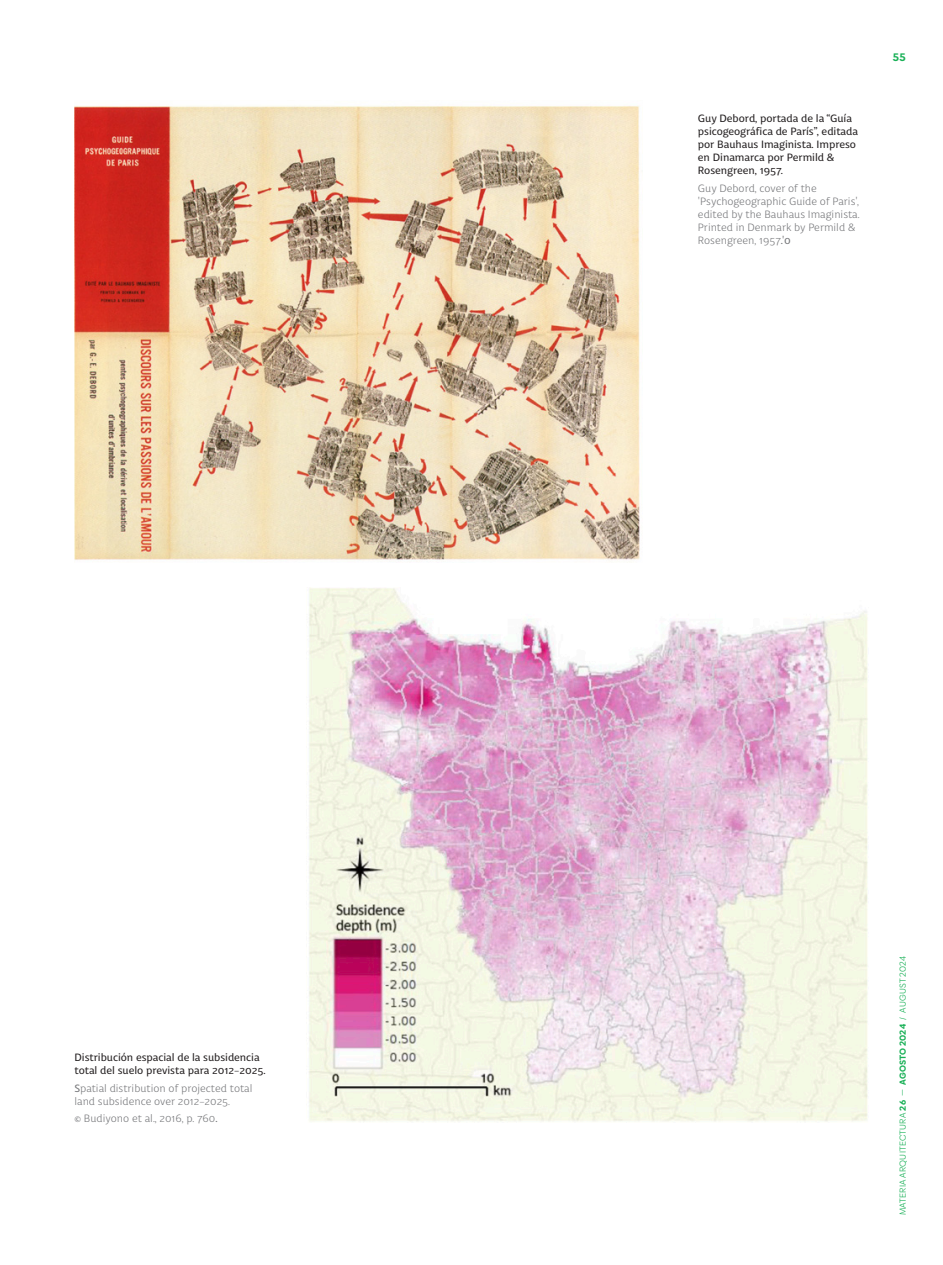
<style>
.page{position:relative;width:943px;height:1265px;background:#fff}
.page>*{position:absolute;margin:0;border:0;box-sizing:border-box;transform-origin:0 0}
.t1{font:300 10.85px/13.1px "Trust Sans";color:#757679}
.t2{font:10.85px/13.1px "Trust Sans";letter-spacing:-.005em;color:#231f20}
.t3{font:700 10.85px "Biennale";color:#18b056}
.t4{font:8.75px "Biennale";letter-spacing:.025em;color:#18b056}
.s1{font-weight:400}
.s2{font-weight:700}
</style>
<div class="page">
<img style="left:74px;top:106px;width:566px;height:454px">
<img style="left:309px;top:588px;width:559px;height:534px">
<p class="t2" style="left:74px;top:1050px;width:192px">Distribución espacial de la subsidencia total del suelo prevista para 2012-2025.</p>
<p class="t1" style="left:74px;top:1081px;width:179px"><span class="s1">S</span>patial distribution of projected total land subsidence over 2012-2025.</p>
<p class="t1" style="left:74px;top:1111px;width:145px"><span class="s1">©</span> Budiyono et al., 2016, p. 760<span class="s1">.</span></p>
<p class="t2" style="left:698px;top:110px;width:162px">Guy Debord, portada de la “Guía psicogeográfica de París”, editada por Bauhaus Imaginista. Impreso en Dinamarca por Permild &amp;<br>Rosengreen, 1957.</p>
<p class="t1" style="left:698px;top:181px;width:163px">Guy Debord, cover of the 'Psychogeographic Guide of Paris', edited by the Bauhaus Imaginista.<br>Printed in Denmark by Permild &amp;<br>Rosengreen, 1957<span class="s1">.'0</span></p>
<p class="t3" style="left:892px;top:50px;width:14px">55</p>
<p class="t4" style="left:897px;top:1215px;width:261px;rotate:-90deg">MATERIA ARQUITECTURA <span class="s2">26</span> — <span class="s2">AGOSTO 2024</span> / AUGUST 2024</p>
</div>
